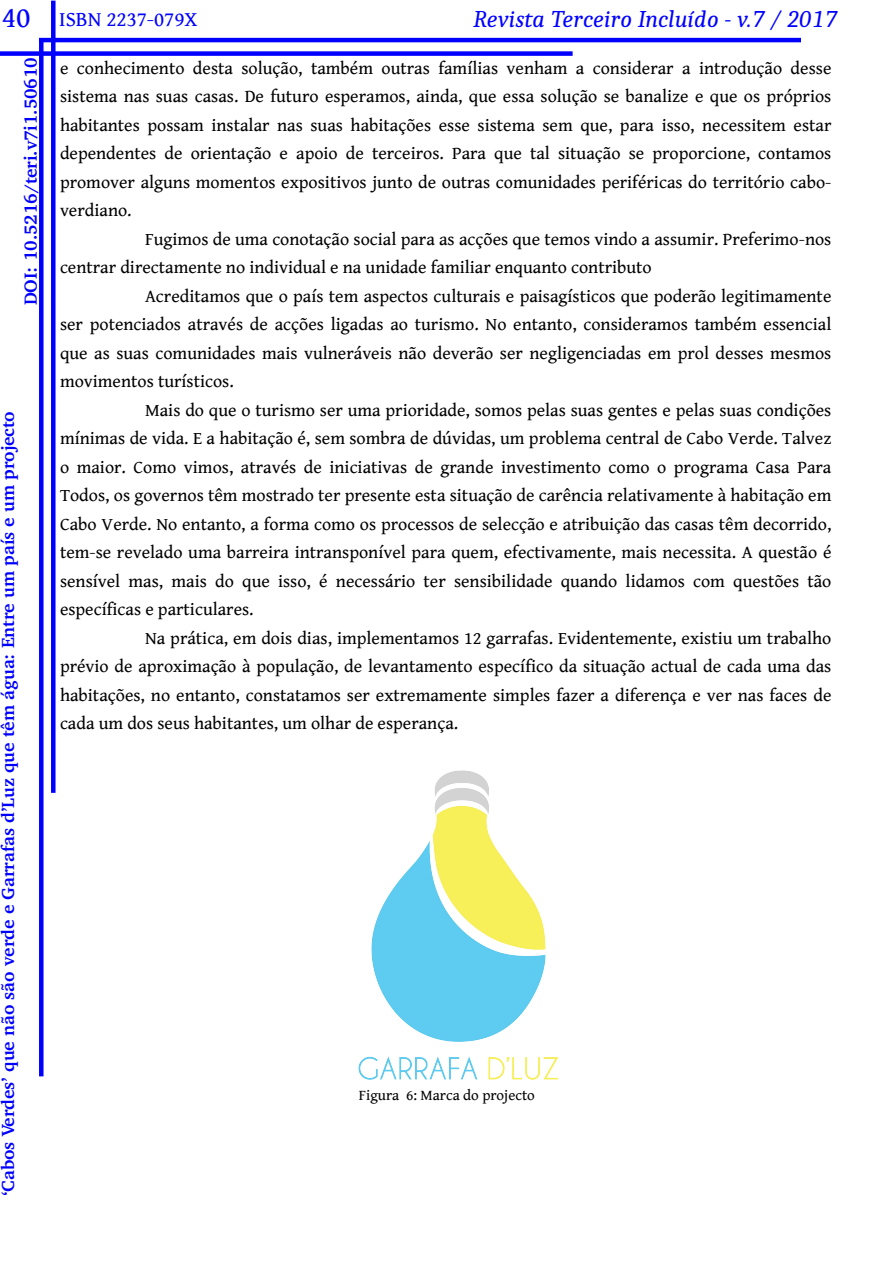
<style>
.page{position:relative;width:893px;height:1263px;background:#fff}
.page>*{position:absolute;margin:0;border:0;box-sizing:border-box;transform-origin:0 0}
.t1{font:italic 24px "Caladea";color:#00f}
.t2{font:21px "Gentium Book Basic";color:#00f}
.t3{font:18px "Gentium Book Basic";color:#000}
.t4{font:700 18px "Charter BT";color:#00f}
.t5{font:15px "Gentium Book Basic";color:#000}
.s1{font-size:30px}
</style>
<div class="page">
<div style="left:0;top:51px;width:573px;height:5px;background:#00f"></div>
<div style="left:51px;top:1px;width:5px;height:792px;background:#00f"></div>
<hr style="left:39px;top:38px;width:762px;height:4px;background:#00f">
<div style="left:39px;top:38px;width:5px;height:1038px;background:#00f"></div>
<img style="left:358px;top:770px;width:201px;height:310px">
<p class="t2" style="left:2px;top:8px;width:197px"><span class="s1">40</span> ISBN 2237-079X</p>
<h1 class="t1" style="left:473px;top:5px;width:365px">Revista Terceiro Incluído - v.7 / 2017</h1>
<p class="t3" style="left:60px;top:58px;width:773px">e conhecimento desta solução, também outras famílias venham a considerar a introdução desse</p>
<p class="t3" style="left:60px;top:86px;width:773px">sistema nas suas casas. De futuro esperamos, ainda, que essa solução se banalize e que os próprios</p>
<p class="t3" style="left:60px;top:115px;width:773px">habitantes possam instalar nas suas habitações esse sistema sem que, para isso, necessitem estar</p>
<p class="t3" style="left:60px;top:143px;width:773px">dependentes de orientação e apoio de terceiros. Para que tal situação se proporcione, contamos</p>
<p class="t3" style="left:60px;top:172px;width:773px">promover alguns momentos expositivos junto de outras comunidades periféricas do território cabo-</p>
<p class="t3" style="left:60px;top:200px;width:73px">verdiano.</p>
<p class="t3" style="left:145px;top:229px;width:688px">Fugimos de uma conotação social para as acções que temos vindo a assumir. Preferimo-nos</p>
<p class="t3" style="left:60px;top:257px;width:593px">centrar directamente no individual e na unidade familiar enquanto contributo</p>
<p class="t3" style="left:145px;top:286px;width:688px">Acreditamos que o país tem aspectos culturais e paisagísticos que poderão legitimamente</p>
<p class="t3" style="left:60px;top:314px;width:773px">ser potenciados através de acções ligadas ao turismo. No entanto, consideramos também essencial</p>
<p class="t3" style="left:60px;top:343px;width:773px">que as suas comunidades mais vulneráveis não deverão ser negligenciadas em prol desses mesmos</p>
<p class="t3" style="left:60px;top:371px;width:175px">movimentos turísticos.</p>
<p class="t3" style="left:145px;top:400px;width:688px">Mais do que o turismo ser uma prioridade, somos pelas suas gentes e pelas suas condições</p>
<p class="t3" style="left:60px;top:428px;width:773px">mínimas de vida. E a habitação é, sem sombra de dúvidas, um problema central de Cabo Verde. Talvez</p>
<p class="t3" style="left:60px;top:457px;width:773px">o maior. Como vimos, através de iniciativas de grande investimento como o programa Casa Para</p>
<p class="t3" style="left:60px;top:485px;width:773px">Todos, os governos têm mostrado ter presente esta situação de carência relativamente à habitação em</p>
<p class="t3" style="left:60px;top:514px;width:773px">Cabo Verde. No entanto, a forma como os processos de selecção e atribuição das casas têm decorrido,</p>
<p class="t3" style="left:60px;top:542px;width:773px">tem-se revelado uma barreira intransponível para quem, efectivamente, mais necessita. A questão é</p>
<p class="t3" style="left:60px;top:571px;width:773px">sensível mas, mais do que isso, é necessário ter sensibilidade quando lidamos com questões tão</p>
<p class="t3" style="left:60px;top:599px;width:195px">específicas e particulares.</p>
<p class="t3" style="left:145px;top:628px;width:688px">Na prática, em dois dias, implementamos 12 garrafas. Evidentemente, existiu um trabalho</p>
<p class="t3" style="left:60px;top:656px;width:773px">prévio de aproximação à população, de levantamento específico da situação actual de cada uma das</p>
<p class="t3" style="left:60px;top:685px;width:773px">habitações, no entanto, constatamos ser extremamente simples fazer a diferença e ver nas faces de</p>
<p class="t3" style="left:60px;top:713px;width:400px">cada um dos seus habitantes, um olhar de esperança.</p>
<p class="t4" style="left:23px;top:305px;width:250px;rotate:-90deg">DOI: 10.5216/teri.v7i1.50610</p>
<p class="t4" style="left:1px;top:1196px;width:786px;rotate:-90deg">‘Cabos Verdes’ que não são verde e Garrafas d’Luz que têm água: Entre um país e um projecto</p>
<p class="t5" style="left:359px;top:1087px;width:178px">Figura 6: Marca do projecto</p>
</div>
